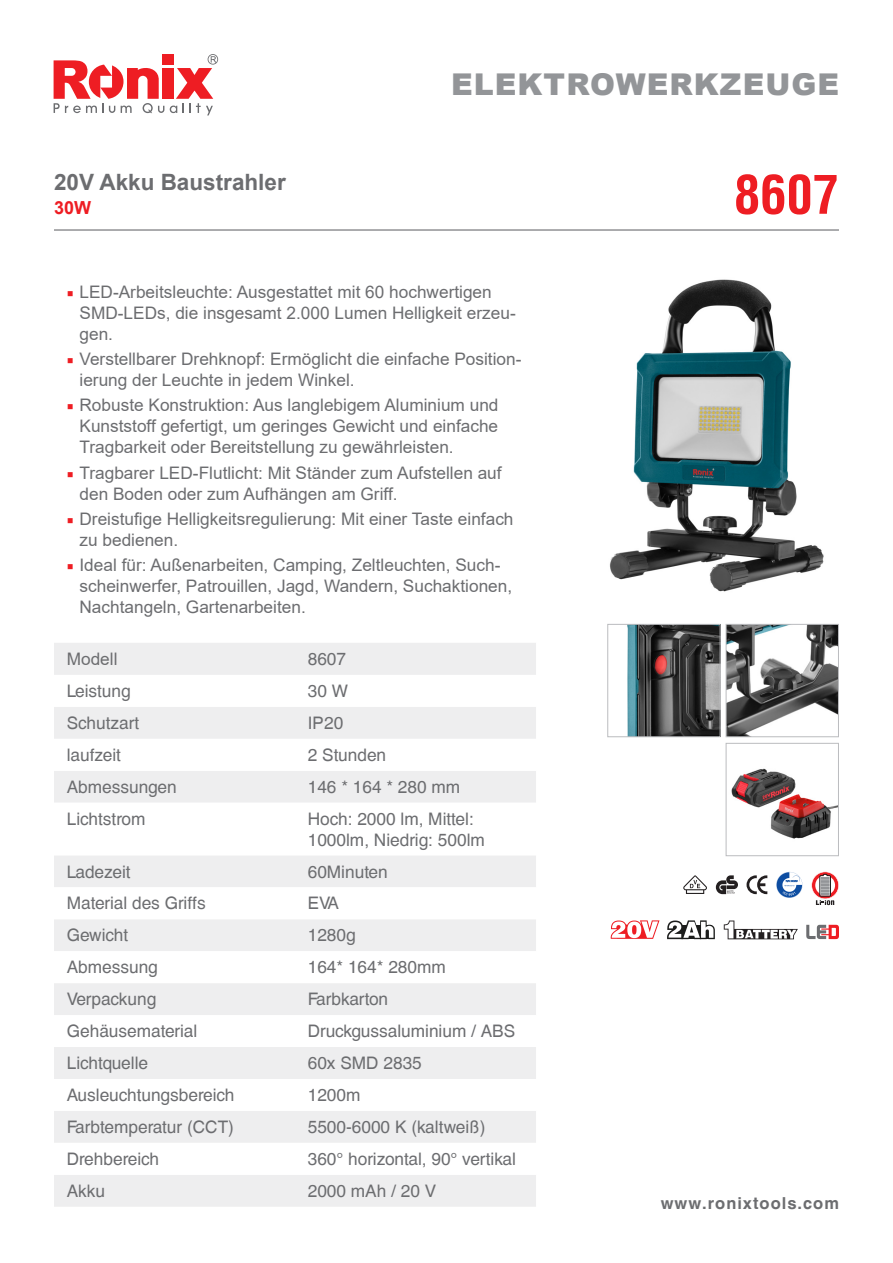
<style>
.page{position:relative;width:893px;height:1263px;background:#fff}
.page>*{position:absolute;margin:0;border:0;box-sizing:border-box;transform-origin:0 0}
.t1{font:700 condensed 52.5px "Helvetica LT";color:#ee1d23}
.t2{font:900 30px "Arial";letter-spacing:.035em;color:#939598}
.t3{font:700 22.5px "Arial";color:#6c6d70}
.t4{font:700 18px "Arial";color:#ee1d23}
.t5{font:17.25px/21px "Arial";color:#6c6d70}
.t6{font:17.25px/20.7px "Helvetica CE";color:#6c6d70}
.t7{font:700 16.5px "Helvetica CE";letter-spacing:.06em;color:#6c6d70}
.s1{font-family:"Minion Pro";color:#ee1d23}
</style>
<div class="page">
<svg style="left:170px;top:54px;width:48px;height:61px"></svg>
<div style="left:162px;top:68px;width:11px;height:31px;background:#ee1d23"></div>
<svg style="left:54px;top:60px;width:110px;height:53px"></svg>
<div style="left:162px;top:54px;width:11px;height:11px;background:#ee1d23"></div>
<div style="left:54px;top:643px;width:482px;height:564px;background:#eeeeef"></div>
<svg style="left:54px;top:675px;width:482px;height:500px"></svg>
<hr style="left:54px;top:229px;width:785px;height:2px;background:#6c6d70">
<img style="left:609px;top:279px;width:215px;height:313px">
<img style="left:627px;top:626px;width:92px;height:109px">
<div style="left:607px;top:624px;width:114px;height:113px;border:1px solid #bcbdc0"></div>
<img style="left:728px;top:626px;width:109px;height:109px">
<div style="left:726px;top:624px;width:113px;height:113px;border:1px solid #bcbdc0"></div>
<svg style="left:811px;top:871px;width:28px;height:34px"></svg>
<svg style="left:776px;top:872px;width:26px;height:26px"></svg>
<svg style="left:746px;top:875px;width:21px;height:19px"></svg>
<svg style="left:716px;top:875px;width:22px;height:19px"></svg>
<svg style="left:683px;top:875px;width:24px;height:19px"></svg>
<svg style="left:806px;top:925px;width:33px;height:14px"></svg>
<svg style="left:667px;top:920px;width:48px;height:20px"></svg>
<svg style="left:724px;top:920px;width:74px;height:19px"></svg>
<svg style="left:611px;top:920px;width:48px;height:19px"></svg>
<img style="left:731px;top:768px;width:106px;height:71px">
<div style="left:726px;top:743px;width:113px;height:113px;border:1px solid #bcbdc0"></div>
<p class="t3" style="left:54px;top:166px;width:233px">20V Akku Baustrahler</p>
<p class="t4" style="left:54px;top:195px;width:39px">30W</p>
<p class="t2" style="left:451px;top:63px;width:389px">ELEKTROWERKZEUGE</p>
<p class="t1" style="left:734px;top:162px;width:107px">8607</p>
<p class="t5" style="left:80px;top:281px;width:438px;text-indent:-13px"><span class="s1">■</span> LED-Arbeitsleuchte: Ausgestattet mit 60 hochwertigen<br>SMD-LEDs, die insgesamt 2.000 Lumen Helligkeit erzeu&shy;gen.</p>
<p class="t5" style="left:80px;top:348px;width:444px;text-indent:-13px"><span class="s1">■</span> Verstellbarer Drehknopf: Ermöglicht die einfache Position&shy;ierung der Leuchte in jedem Winkel.</p>
<p class="t5" style="left:80px;top:395px;width:421px;text-align:justify;text-indent:-13px"><span class="s1">■</span> Robuste Konstruktion: Aus langlebigem Aluminium und Kunststoff gefertigt, um geringes Gewicht und einfache Tragbarkeit oder Bereitstellung zu gewährleisten.</p>
<p class="t5" style="left:80px;top:462px;width:424px;text-indent:-13px"><span class="s1">■</span> Tragbarer LED-Flutlicht: Mit Ständer zum Aufstellen auf den Boden oder zum Aufhängen am Griff.</p>
<p class="t5" style="left:80px;top:508px;width:436px;text-indent:-13px"><span class="s1">■</span> Dreistufige Helligkeitsregulierung: Mit einer Taste einfach zu bedienen.</p>
<p class="t5" style="left:80px;top:554px;width:434px;text-indent:-13px"><span class="s1">■</span> Ideal für: Außenarbeiten, Camping, Zeltleuchten, Such&shy;scheinwerfer, Patrouillen, Jagd, Wandern, Suchaktionen,<br>Nachtangeln, Gartenarbeiten.</p>
<p class="t5" style="left:67px;top:648px;width:52px">Modell</p>
<p class="t6" style="left:308px;top:649px;width:40px">8607</p>
<p class="t6" style="left:67px;top:681px;width:65px">Leistung</p>
<p class="t6" style="left:308px;top:681px;width:42px">30 W</p>
<p class="t6" style="left:67px;top:713px;width:74px">Schutzart</p>
<p class="t6" style="left:308px;top:713px;width:37px">IP20</p>
<p class="t6" style="left:67px;top:745px;width:56px">laufzeit</p>
<p class="t6" style="left:308px;top:745px;width:80px">2 Stunden</p>
<p class="t6" style="left:67px;top:777px;width:111px">Abmessungen</p>
<p class="t6" style="left:308px;top:777px;width:154px">146 * 164 * 280 mm</p>
<p class="t6" style="left:67px;top:809px;width:80px">Lichtstrom</p>
<p class="t6" style="left:308px;top:809px;width:179px">Hoch: 2000 lm, Mittel:<br>1000lm, Niedrig: 500lm</p>
<p class="t6" style="left:67px;top:861px;width:65px">Ladezeit</p>
<p class="t6" style="left:308px;top:861px;width:82px">60Minuten</p>
<p class="t6" style="left:67px;top:893px;width:140px">Material des Griffs</p>
<p class="t6" style="left:308px;top:893px;width:33px">EVA</p>
<p class="t6" style="left:67px;top:925px;width:63px">Gewicht</p>
<p class="t6" style="left:308px;top:925px;width:49px">1280g</p>
<p class="t6" style="left:67px;top:957px;width:93px">Abmessung</p>
<p class="t6" style="left:308px;top:957px;width:140px">164* 164* 280mm</p>
<p class="t6" style="left:67px;top:989px;width:91px">Verpackung</p>
<p class="t6" style="left:308px;top:989px;width:82px">Farbkarton</p>
<p class="t6" style="left:67px;top:1021px;width:132px">Gehäusematerial</p>
<p class="t6" style="left:308px;top:1021px;width:209px">Druckgussaluminium / ABS</p>
<p class="t6" style="left:67px;top:1053px;width:83px">Lichtquelle</p>
<p class="t6" style="left:308px;top:1053px;width:116px">60x SMD 2835</p>
<p class="t6" style="left:67px;top:1085px;width:169px">Ausleuchtungsbereich</p>
<p class="t6" style="left:308px;top:1085px;width:54px">1200m</p>
<p class="t6" style="left:67px;top:1117px;width:169px">Farbtemperatur (CCT)</p>
<p class="t6" style="left:308px;top:1117px;width:179px">5500-6000 K (kaltweiß)</p>
<p class="t6" style="left:67px;top:1149px;width:94px">Drehbereich</p>
<p class="t6" style="left:308px;top:1149px;width:210px">360° horizontal, 90° vertikal</p>
<p class="t6" style="left:67px;top:1181px;width:40px">Akku</p>
<p class="t6" style="left:308px;top:1181px;width:130px">2000 mAh / 20 V</p>
<p class="t7" style="left:661px;top:1193px;width:180px">www.ronixtools.com</p>
</div>
